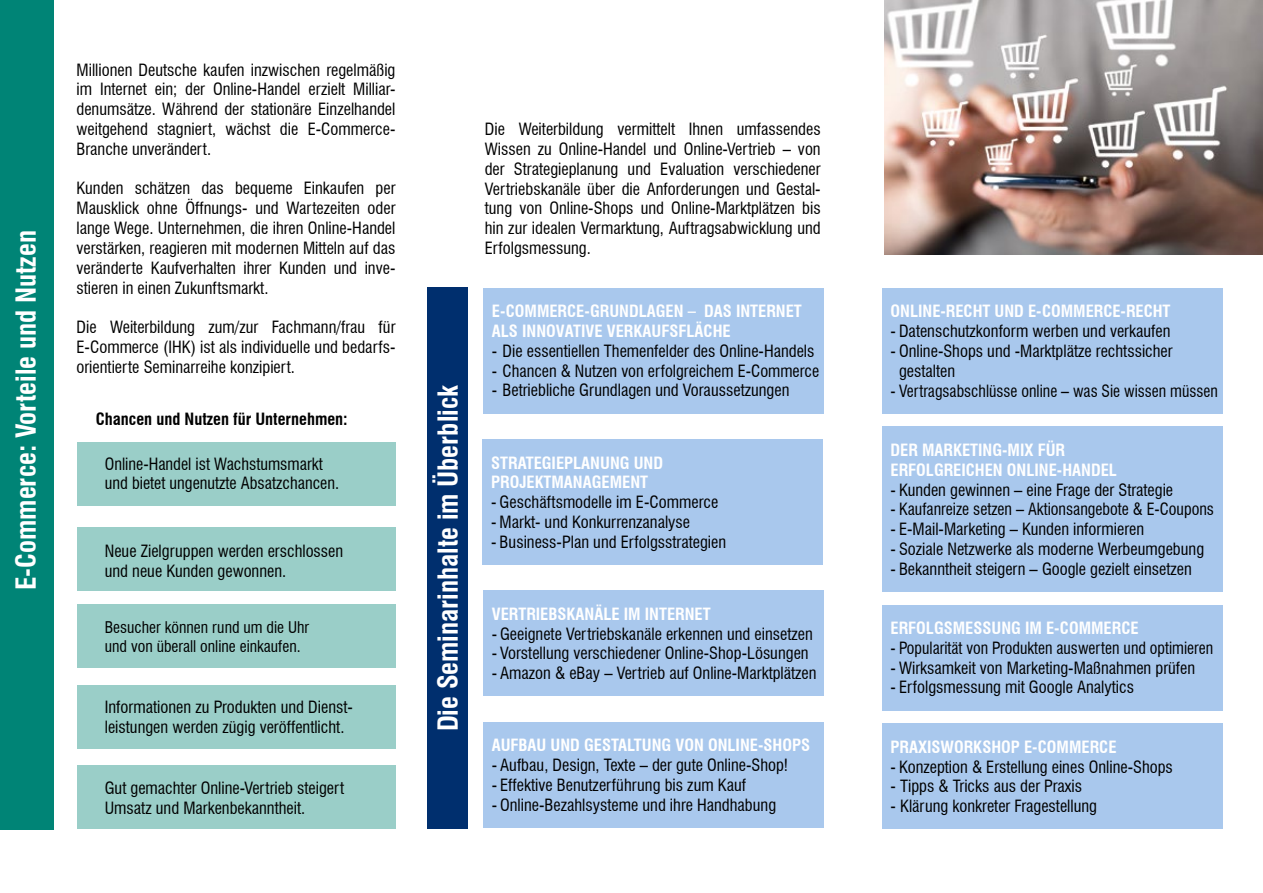
<style>
.page{position:relative;width:1263px;height:893px;background:#fff}
.page>*{position:absolute;margin:0;border:0;box-sizing:border-box;transform-origin:0 0}
.t1{font:700 condensed 27px "Swiss 721 BT";color:#fff}
.t2{font:condensed 16.5px/19.8px "Swiss 721 BT";color:#000}
.t3{font:700 condensed 16.5px/19.8px "Swiss 721 BT";color:#fff}
.t4{font:condensed 16.5px "Swiss 721 BT";color:#000;scale:.96 1}
.t5{font:700 condensed 16.5px "Swiss 721 BT";color:#000}
.t6{font:condensed 15.75px/18.9px "Swiss 721 BT";color:#000}
</style>
<div class="page">
<div style="left:0;top:0;width:54px;height:829px;background:#008476"></div>
<div style="left:77px;top:442px;width:319px;height:64px;background:#9acec8"></div>
<div style="left:77px;top:527px;width:319px;height:64px;background:#9acec8"></div>
<div style="left:77px;top:604px;width:319px;height:64px;background:#9acec8"></div>
<div style="left:77px;top:685px;width:319px;height:63px;background:#9acec8"></div>
<div style="left:77px;top:765px;width:319px;height:64px;background:#9acec8"></div>
<div style="left:427px;top:288px;width:41px;height:541px;background:#002f6e"></div>
<div style="left:483px;top:288px;width:341px;height:125px;background:#a9c8ed"></div>
<div style="left:483px;top:439px;width:340px;height:126px;background:#a9c8ed"></div>
<div style="left:483px;top:590px;width:340px;height:106px;background:#a9c8ed"></div>
<div style="left:882px;top:288px;width:340px;height:126px;background:#a9c8ed"></div>
<div style="left:882px;top:426px;width:340px;height:166px;background:#a9c8ed"></div>
<div style="left:882px;top:604px;width:340px;height:106px;background:#a9c8ed"></div>
<div style="left:882px;top:723px;width:340px;height:106px;background:#a9c8ed"></div>
<img style="left:884px;top:0;width:379px;height:254px">
<div style="left:483px;top:722px;width:340px;height:106px;background:#a9c8ed"></div>
<h1 class="t1" style="left:10px;top:590px;width:361px;rotate:-90deg">E-Commerce: Vorteile und Nutzen</h1>
<p class="t2" style="left:77px;top:60px;width:320px;text-align:justify">Millionen Deutsche kaufen inzwischen regelmäßig im Internet ein; der Online-Handel erzielt Milliar&shy;denumsätze. Während der stationäre Einzelhandel weitgehend stagniert, wächst die E-Commerce-Branche unverändert.</p>
<p class="t2" style="left:77px;top:179px;width:320px;text-align:justify">Kunden schätzen das bequeme Einkaufen per Mausklick ohne Öffnungs- und Wartezeiten oder lange Wege. Unternehmen, die ihren Online-Handel verstärken, reagieren mit modernen Mitteln auf das veränderte Kaufverhalten ihrer Kunden und inve&shy;stieren in einen Zukunftsmarkt.</p>
<p class="t2" style="left:77px;top:317px;width:320px;text-align:justify">Die Weiterbildung zum/zur Fachmann/frau für E-Commerce (IHK) ist als individuelle und bedarfs&shy;orientierte Seminarreihe konzipiert.</p>
<p class="t5" style="left:96px;top:409px;width:253px">Chancen und Nutzen für Unternehmen:</p>
<p class="t2" style="left:105px;top:454px;width:236px">Online-Handel ist Wachstumsmarkt und bietet ungenutzte Absatzchancen.</p>
<p class="t2" style="left:105px;top:541px;width:240px">Neue Zielgruppen werden erschlossen und neue Kunden gewonnen.</p>
<p class="t6" style="left:105px;top:618px;width:206px">Besucher können rund um die Uhr und von überall online einkaufen.</p>
<p class="t2" style="left:105px;top:697px;width:250px">Informationen zu Produkten und Dienst&shy;leistungen werden zügig veröffentlicht.</p>
<p class="t2" style="left:105px;top:778px;width:241px">Gut gemachter Online-Vertrieb steigert<br>Umsatz und Markenbekanntheit.</p>
<h1 class="t1" style="left:432px;top:731px;width:348px;rotate:-90deg">Die Seminarinhalte im Überblick</h1>
<p class="t2" style="left:485px;top:119px;width:337px;text-align:justify">Die Weiterbildung vermittelt Ihnen umfassendes Wissen zu Online-Handel und Online-Vertrieb – von der Strategieplanung und Evaluation verschiedener Vertriebskanäle über die Anforderungen und Gestal&shy;tung von Online-Shops und Online-Marktplätzen bis hin zur idealen Vermarktung, Auftragsabwicklung und Erfolgsmessung.</p>
<p class="t3" style="left:492px;top:301px;width:311px">E-COMMERCE-GRUNDLAGEN – DAS INTERNET<br>ALS INNOVATIVE VERKAUFSFLÄCHE</p>
<p class="t2" style="left:492px;top:341px;width:324px">- Die essentiellen Themenfelder des Online-Handels</p>
<p class="t2" style="left:492px;top:361px;width:329px">- Chancen &amp; Nutzen von erfolgreichem E-Commerce</p>
<p class="t2" style="left:492px;top:381px;width:299px">- Betriebliche Grundlagen und Voraussetzungen</p>
<p class="t3" style="left:491px;top:453px;width:173px">STRATEGIEPLANUNG UND<br>PROJEKTMANAGEMENT</p>
<p class="t2" style="left:491px;top:492px;width:229px">- Geschäftsmodelle im E-Commerce</p>
<p class="t2" style="left:491px;top:512px;width:200px">- Markt- und Konkurrenzanalyse</p>
<p class="t2" style="left:491px;top:532px;width:237px">- Business-Plan und Erfolgsstrategien</p>
<p class="t3" style="left:492px;top:604px;width:220px">VERTRIEBSKANÄLE IM INTERNET</p>
<p class="t2" style="left:492px;top:624px;width:323px">- Geeignete Vertriebskanäle erkennen und einsetzen</p>
<p class="t2" style="left:492px;top:643px;width:318px">- Vorstellung verschiedener Online-Shop-Lösungen</p>
<p class="t2" style="left:492px;top:663px;width:326px">- Amazon &amp; eBay – Vertrieb auf Online-Marktplätzen</p>
<p class="t3" style="left:492px;top:735px;width:320px">AUFBAU UND GESTALTUNG VON ONLINE-SHOPS</p>
<p class="t2" style="left:492px;top:755px;width:298px">- Aufbau, Design, Texte – der gute Online-Shop!</p>
<p class="t2" style="left:492px;top:775px;width:256px">- Effektive Benutzerführung bis zum Kauf</p>
<p class="t2" style="left:492px;top:795px;width:286px">- Online-Bezahlsysteme und ihre Handhabung</p>
<p class="t3" style="left:890px;top:302px;width:282px">ONLINE-RECHT UND E-COMMERCE-RECHT</p>
<p class="t2" style="left:890px;top:321px;width:281px">- Datenschutzkonform werben und verkaufen</p>
<p class="t2" style="left:899px;top:341px;width:275px;text-indent:-8px">- Online-Shops und -Marktplätze rechtssicher gestalten</p>
<p class="t4" style="left:890px;top:381px;width:343px">- Vertragsabschlüsse online – was Sie wissen müssen</p>
<p class="t3" style="left:890px;top:440px;width:228px">DER MARKETING-MIX FÜR<br>ERFOLGREICHEN ONLINE-HANDEL</p>
<p class="t2" style="left:890px;top:480px;width:284px">- Kunden gewinnen – eine Frage der Strategie</p>
<p class="t2" style="left:890px;top:499px;width:325px">- Kaufanreize setzen – Aktionsangebote &amp; E-Coupons</p>
<p class="t2" style="left:890px;top:519px;width:255px">- E-Mail-Marketing – Kunden informieren</p>
<p class="t2" style="left:890px;top:539px;width:315px">- Soziale Netzwerke als moderne Werbeumgebung</p>
<p class="t2" style="left:890px;top:559px;width:303px">- Bekanntheit steigern – Google gezielt einsetzen</p>
<p class="t3" style="left:890px;top:618px;width:249px">ERFOLGSMESSUNG IM E-COMMERCE</p>
<p class="t4" style="left:890px;top:638px;width:338px">- Popularität von Produkten auswerten und optimieren</p>
<p class="t2" style="left:890px;top:658px;width:306px">- Wirksamkeit von Marketing-Maßnahmen prüfen</p>
<p class="t2" style="left:890px;top:678px;width:245px">- Erfolgsmessung mit Google Analytics</p>
<p class="t3" style="left:890px;top:737px;width:227px">PRAXISWORKSHOP E-COMMERCE</p>
<p class="t2" style="left:890px;top:757px;width:284px">- Konzeption &amp; Erstellung eines Online-Shops</p>
<p class="t2" style="left:890px;top:776px;width:193px">- Tipps &amp; Tricks aus der Praxis</p>
<p class="t2" style="left:890px;top:796px;width:208px">- Klärung konkreter Fragestellung</p>
</div>
